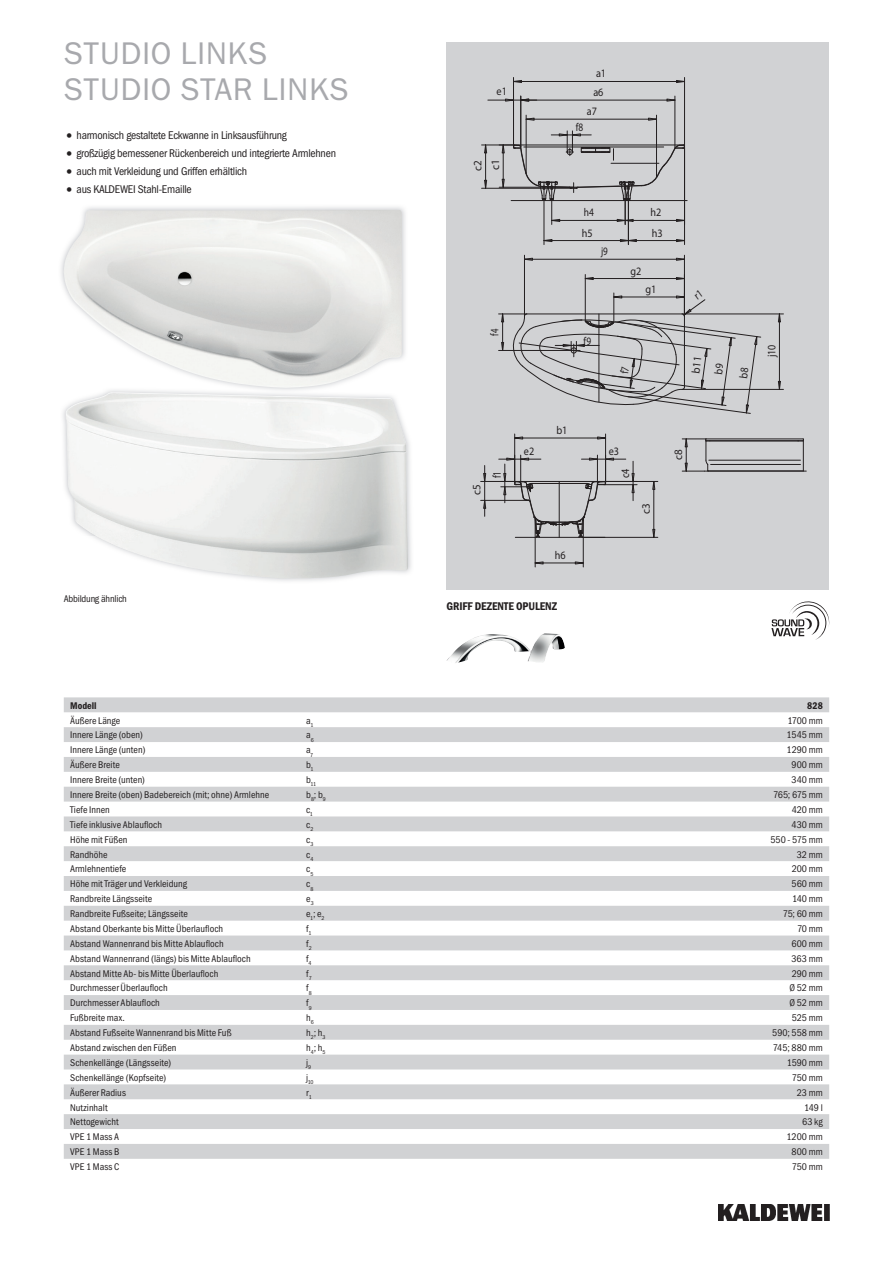
<style>
.page{position:relative;width:893px;height:1263px;background:#fff}
.page>*{position:absolute;margin:0;border:0;box-sizing:border-box;transform-origin:0 0}
.t1{font:31.5px/36px "Franklin Gothic ITC";letter-spacing:.02em;color:#a8a9ad}
.t2{font:11.4px/19px "ISOCPEUR";color:#231f20;text-align:center;scale:.89 1}
.t3{font:11.4px/17.5px "ISOCPEUR";color:#231f20}
.t4{font:11.4px "ISOCPEUR";color:#231f20;scale:.91 1}
.t5{font:11.4px "ISOCPEUR";color:#231f20;scale:.82 1}
.t6{font:11.4px "ISOCPEUR";color:#231f20;scale:.88 1}
.t7{font:11.4px "ISOCPEUR";color:#231f20;scale:.83 1}
.t8{font:11.4px "ISOCPEUR";color:#231f20;scale:.9 1}
.t9{font:11.4px "ISOCPEUR";color:#231f20;scale:.8 1}
.t10{font:11.4px "ISOCPEUR";color:#231f20;scale:.76 1}
.t11{font:11.25px "Franklin Gothic Cond ITC";letter-spacing:-.02em;color:#231f20}
.t12{font:600 11.25px "Franklin Gothic Cond ITC";letter-spacing:-.01em;color:#231f20}
.t13{font:9.75px "Franklin Gothic Cond ITC";color:#231f20}
.t14{font:9.75px "Franklin Gothic Cond ITC";letter-spacing:-.02em;color:#231f20}
.t15{font:600 9.75px "Franklin Gothic Cond ITC";color:#231f20}
.t16{font:5.7px "Franklin Gothic Cond ITC";color:#231f20}
.s1{font-size:15.75px}
</style>
<div class="page">
<img style="left:719px;top:1204px;width:110px;height:16px">
<div style="left:446px;top:43px;width:383px;height:547px;background:#d1d2d4"></div>
<svg style="left:482px;top:77px;width:205px;height:168px"></svg>
<svg style="left:481px;top:434px;width:177px;height:133px"></svg>
<svg style="left:682px;top:438px;width:124px;height:34px"></svg>
<img style="left:61px;top:207px;width:350px;height:374px">
<img style="left:64px;top:210px;width:344px;height:368px">
<svg style="left:64px;top:697px;width:765px;height:462px"></svg>
<svg style="left:771px;top:601px;width:58px;height:39px"></svg>
<img style="left:446px;top:633px;width:119px;height:30px">
<svg style="left:499px;top:255px;width:284px;height:159px"></svg>
<h1 class="t1" style="left:64px;top:35px;width:286px">STUDIO LINKS<br>STUDIO STAR LINKS</h1>
<p class="t11" style="left:64px;top:129px;width:225px"><span class="s1">•</span> harmonisch gestaltete Eckwanne in Linksausführung</p>
<p class="t11" style="left:64px;top:147px;width:274px"><span class="s1">•</span> großzügig bemessener Rückenbereich und integrierte Armlehnen</p>
<p class="t11" style="left:64px;top:165px;width:185px"><span class="s1">•</span> auch mit Verkleidung und Griffen erhältlich</p>
<p class="t11" style="left:64px;top:183px;width:129px"><span class="s1">•</span> aus KALDEWEI Stahl-Emaille</p>
<p class="t14" style="left:64px;top:593px;width:65px">Abbildung ähnlich</p>
<p class="t4" style="left:497px;top:84px;width:13px">e1</p>
<p class="t3" style="left:469px;top:171px;width:14px;rotate:-90deg">c2 c1</p>
<p class="t10" style="left:488px;top:336px;width:11px;rotate:-90deg">f4</p>
<p class="t4" style="left:596px;top:66px;width:13px">a1</p>
<p class="t2" style="left:587px;top:83px;width:20px">a6 a7</p>
<p class="t5" style="left:576px;top:120px;width:11px">f8</p>
<p class="t7" style="left:584px;top:206px;width:14px">h4</p>
<p class="t2" style="left:650px;top:203px;width:14px">h2</p>
<p class="t2" style="left:582px;top:223px;width:14px">h5</p>
<p class="t2" style="left:652px;top:223px;width:14px">h3</p>
<p class="t9" style="left:601px;top:244px;width:10px">j9</p>
<p class="t5" style="left:584px;top:335px;width:11px">f9</p>
<p class="t2" style="left:630px;top:261px;width:14px">g2</p>
<p class="t4" style="left:645px;top:282px;width:14px">g1</p>
<p class="t3" style="left:468px;top:495px;width:12px;rotate:-90deg">c5</p>
<p class="t5" style="left:490px;top:478px;width:11px;rotate:-90deg">f1</p>
<p class="t2" style="left:524px;top:442px;width:13px">e2</p>
<p class="t4" style="left:556px;top:423px;width:14px">b1</p>
<p class="t2" style="left:555px;top:545px;width:14px">h6</p>
<p class="t12" style="left:446px;top:600px;width:112px">GRIFF DEZENTE OPULENZ</p>
<p class="t2" style="left:609px;top:442px;width:13px">e3</p>
<p class="t8" style="left:618px;top:478px;width:12px;rotate:-90deg">c4</p>
<p class="t3" style="left:637px;top:514px;width:12px;rotate:-90deg">c3</p>
<p class="t3" style="left:669px;top:459px;width:12px;rotate:-90deg">c8</p>
<p class="t6" style="left:764px;top:357px;width:16px;rotate:-90deg">j10</p>
<p class="t15" style="left:70px;top:700px;width:28px">Modell</p>
<p class="t15" style="left:807px;top:700px;width:17px">828</p>
<p class="t13" style="left:70px;top:715px;width:52px">Äußere Länge</p>
<p class="t13" style="left:306px;top:715px;width:9px">a<sub>1</sub></p>
<p class="t13" style="left:787px;top:715px;width:37px">1700 mm</p>
<p class="t13" style="left:70px;top:729px;width:74px">Innere Länge (oben)</p>
<p class="t13" style="left:306px;top:729px;width:9px">a<sub>6</sub></p>
<p class="t13" style="left:787px;top:729px;width:38px">1545 mm</p>
<p class="t13" style="left:70px;top:744px;width:77px">Innere Länge (unten)</p>
<p class="t13" style="left:306px;top:744px;width:8px">a<sub>7</sub></p>
<p class="t13" style="left:787px;top:744px;width:38px">1290 mm</p>
<p class="t13" style="left:70px;top:759px;width:51px">Äußere Breite</p>
<p class="t13" style="left:306px;top:759px;width:9px">b<sub>1</sub></p>
<p class="t13" style="left:791px;top:759px;width:33px">900 mm</p>
<p class="t13" style="left:70px;top:774px;width:76px">Innere Breite (unten)</p>
<p class="t16" style="left:306px;top:781px;width:12px"><sup>b</sup>11</p>
<p class="t13" style="left:791px;top:774px;width:33px">340 mm</p>
<p class="t13" style="left:70px;top:789px;width:201px">Innere Breite (oben) Badebereich (mit; ohne) Armlehne</p>
<p class="t13" style="left:306px;top:789px;width:21px">b<sub>8</sub>; b<sub>9</sub></p>
<p class="t13" style="left:773px;top:789px;width:51px">765; 675 mm</p>
<p class="t13" style="left:70px;top:804px;width:41px">Tiefe Innen</p>
<p class="t13" style="left:306px;top:804px;width:8px">c<sub>1</sub></p>
<p class="t13" style="left:792px;top:804px;width:32px">420 mm</p>
<p class="t13" style="left:70px;top:819px;width:93px">Tiefe inklusive Ablaufloch</p>
<p class="t13" style="left:306px;top:819px;width:9px">c<sub>2</sub></p>
<p class="t13" style="left:791px;top:819px;width:33px">430 mm</p>
<p class="t13" style="left:70px;top:834px;width:59px">Höhe mit Füßen</p>
<p class="t13" style="left:306px;top:834px;width:9px">c<sub>3</sub></p>
<p class="t13" style="left:770px;top:834px;width:54px">550 - 575 mm</p>
<p class="t13" style="left:70px;top:848px;width:39px">Randhöhe</p>
<p class="t13" style="left:306px;top:848px;width:9px">c<sub>4</sub></p>
<p class="t13" style="left:797px;top:848px;width:27px">32 mm</p>
<p class="t13" style="left:70px;top:863px;width:58px">Armlehnentiefe</p>
<p class="t13" style="left:306px;top:863px;width:9px">c<sub>5</sub></p>
<p class="t13" style="left:792px;top:863px;width:33px">200 mm</p>
<p class="t13" style="left:70px;top:878px;width:118px">Höhe mit Träger und Verkleidung</p>
<p class="t13" style="left:306px;top:878px;width:9px">c<sub>8</sub></p>
<p class="t13" style="left:792px;top:878px;width:33px">560 mm</p>
<p class="t13" style="left:70px;top:893px;width:84px">Randbreite Längsseite</p>
<p class="t13" style="left:306px;top:893px;width:9px">e<sub>3</sub></p>
<p class="t13" style="left:792px;top:893px;width:32px">140 mm</p>
<p class="t13" style="left:70px;top:908px;width:119px">Randbreite Fußseite; Längsseite</p>
<p class="t13" style="left:306px;top:908px;width:20px">e<sub>1</sub>; e<sub>2</sub></p>
<p class="t13" style="left:783px;top:908px;width:42px">75; 60 mm</p>
<p class="t13" style="left:70px;top:923px;width:155px">Abstand Oberkante bis Mitte Überlaufloch</p>
<p class="t13" style="left:306px;top:923px;width:7px">f<sub>1</sub></p>
<p class="t13" style="left:797px;top:923px;width:27px">70 mm</p>
<p class="t13" style="left:70px;top:938px;width:155px">Abstand Wannenrand bis Mitte Ablaufloch</p>
<p class="t13" style="left:306px;top:938px;width:7px">f<sub>2</sub></p>
<p class="t13" style="left:791px;top:938px;width:33px">600 mm</p>
<p class="t13" style="left:70px;top:953px;width:182px">Abstand Wannenrand (längs) bis Mitte Ablaufloch</p>
<p class="t13" style="left:306px;top:953px;width:7px">f<sub>4</sub></p>
<p class="t13" style="left:791px;top:953px;width:33px">363 mm</p>
<p class="t13" style="left:70px;top:967px;width:150px">Abstand Mitte Ab- bis Mitte Überlaufloch</p>
<p class="t13" style="left:306px;top:967px;width:7px">f<sub>7</sub></p>
<p class="t13" style="left:792px;top:967px;width:33px">290 mm</p>
<p class="t13" style="left:70px;top:982px;width:99px">Durchmesser Überlaufloch</p>
<p class="t13" style="left:306px;top:982px;width:7px">f<sub>8</sub></p>
<p class="t13" style="left:789px;top:982px;width:35px">Ø 52 mm</p>
<p class="t13" style="left:70px;top:997px;width:91px">Durchmesser Ablaufloch</p>
<p class="t13" style="left:306px;top:997px;width:7px">f<sub>9</sub></p>
<p class="t13" style="left:789px;top:997px;width:35px">Ø 52 mm</p>
<p class="t13" style="left:70px;top:1012px;width:56px">Fußbreite max.</p>
<p class="t13" style="left:306px;top:1012px;width:9px">h<sub>6</sub></p>
<p class="t13" style="left:792px;top:1012px;width:32px">525 mm</p>
<p class="t13" style="left:70px;top:1027px;width:163px">Abstand Fußseite Wannenrand bis Mitte Fuß</p>
<p class="t13" style="left:306px;top:1027px;width:21px">h<sub>2</sub>; h<sub>3</sub></p>
<p class="t13" style="left:772px;top:1027px;width:52px">590; 558 mm</p>
<p class="t13" style="left:70px;top:1042px;width:108px">Abstand zwischen den Füßen</p>
<p class="t13" style="left:306px;top:1042px;width:21px">h<sub>4</sub>; h<sub>5</sub></p>
<p class="t13" style="left:773px;top:1042px;width:51px">745; 880 mm</p>
<p class="t13" style="left:70px;top:1057px;width:103px">Schenkellänge (Längsseite)</p>
<p class="t13" style="left:306px;top:1057px;width:7px">j<sub>9</sub></p>
<p class="t13" style="left:787px;top:1057px;width:38px">1590 mm</p>
<p class="t13" style="left:70px;top:1072px;width:98px">Schenkellänge (Kopfseite)</p>
<p class="t16" style="left:306px;top:1079px;width:9px"><sup>j</sup>10</p>
<p class="t13" style="left:792px;top:1072px;width:33px">750 mm</p>
<p class="t13" style="left:70px;top:1087px;width:57px">Äußerer Radius</p>
<p class="t13" style="left:306px;top:1087px;width:7px">r<sub>1</sub></p>
<p class="t13" style="left:797px;top:1087px;width:27px">23 mm</p>
<p class="t13" style="left:70px;top:1101px;width:39px">Nutzinhalt</p>
<p class="t13" style="left:804px;top:1101px;width:20px">149 l</p>
<p class="t13" style="left:70px;top:1116px;width:50px">Nettogewicht</p>
<p class="t13" style="left:802px;top:1116px;width:22px">63 kg</p>
<p class="t13" style="left:70px;top:1131px;width:50px">VPE 1 Mass A</p>
<p class="t13" style="left:787px;top:1131px;width:38px">1200 mm</p>
<p class="t13" style="left:70px;top:1146px;width:51px">VPE 1 Mass B</p>
<p class="t13" style="left:791px;top:1146px;width:33px">800 mm</p>
<p class="t13" style="left:70px;top:1161px;width:51px">VPE 1 Mass C</p>
<p class="t13" style="left:792px;top:1161px;width:33px">750 mm</p>
</div>
